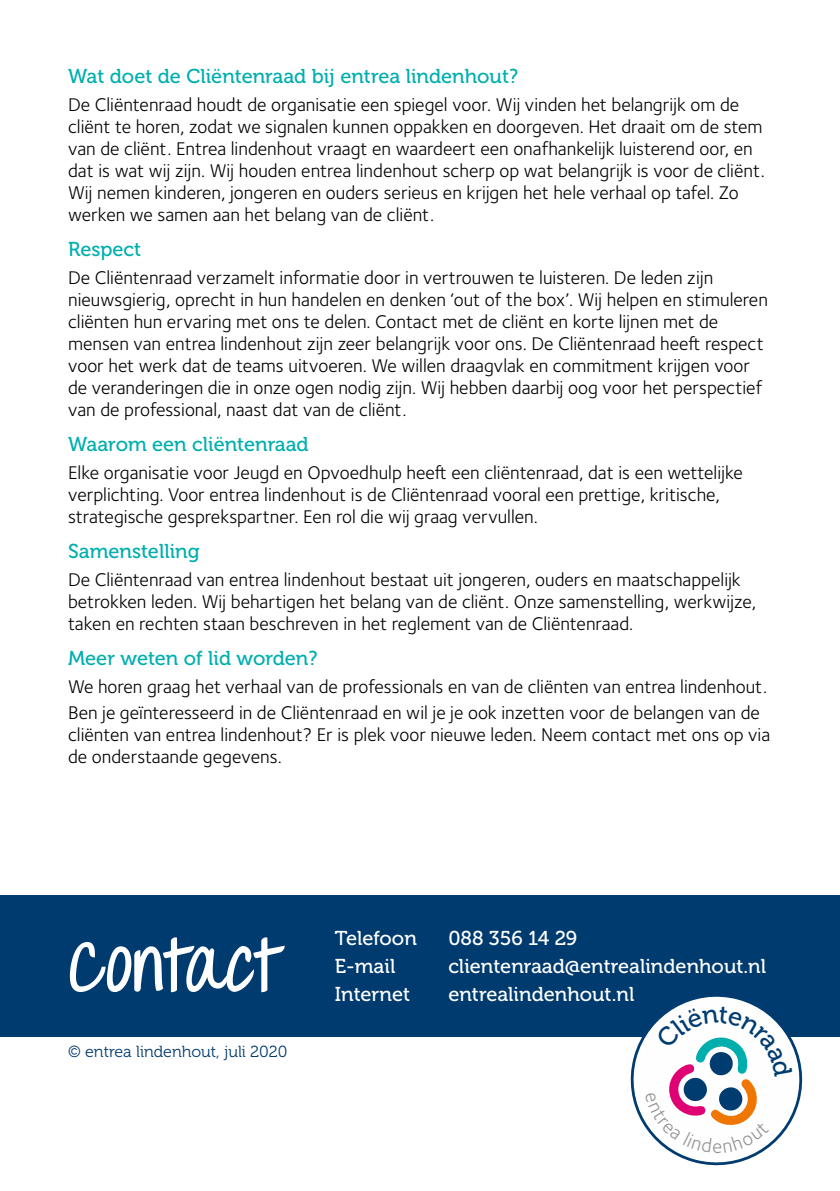
<style>
.page{position:relative;width:840px;height:1191px;background:#fff}
.page>*{position:absolute;margin:0;border:0;box-sizing:border-box;transform-origin:0 0}
.t1{font:700 70px "Throw My Hands Upinthe Air";color:#fff}
.t2{font:20px "Museo 500";color:#00aeae}
.t3{font:20px "Museo 500";color:#fff}
.t4{font:19px/22px "Foundry Sterling";color:#000}
.t5{font:16px "Museo 300";color:#003b70}
</style>
<div class="page">
<div style="left:0;top:894px;width:839px;height:142px;background:#003b70"></div>
<svg style="left:622px;top:996px;width:187px;height:170px"></svg>
<p class="t2" style="left:68px;top:65px;width:451px">Wat doet de Cliëntenraad bij entrea lindenhout?</p>
<p class="t4" style="left:68px;top:94px;width:698px">De Cliëntenraad houdt de organisatie een spiegel voor. Wij vinden het belangrijk om de cliënt te horen, zodat we signalen kunnen oppakken en doorgeven. Het draait om de stem van de cliënt. Entrea lindenhout vraagt en waardeert een onafhankelijk luisterend oor, en dat is wat wij zijn. Wij houden entrea lindenhout scherp op wat belangrijk is voor de cliënt.<br>Wij nemen kinderen, jongeren en ouders serieus en krijgen het hele verhaal op tafel. Zo werken we samen aan het belang van de cliënt.</p>
<p class="t2" style="left:68px;top:238px;width:75px">Respect</p>
<p class="t4" style="left:68px;top:267px;width:701px">De Cliëntenraad verzamelt informatie door in vertrouwen te luisteren. De leden zijn nieuwsgierig, oprecht in hun handelen en denken ‘out of the box’. Wij helpen en stimuleren cliënten hun ervaring met ons te delen. Contact met de cliënt en korte lijnen met de mensen van entrea lindenhout zijn zeer belangrijk voor ons. De Cliëntenraad heeft respect voor het werk dat de teams uitvoeren. We willen draagvlak en commitment krijgen voor de veranderingen die in onze ogen nodig zijn. Wij hebben daarbij oog voor het perspectief van de professional, naast dat van de cliënt.</p>
<p class="t2" style="left:68px;top:433px;width:242px">Waarom een cliëntenraad</p>
<p class="t4" style="left:68px;top:462px;width:676px">Elke organisatie voor Jeugd en Opvoedhulp heeft een cliëntenraad, dat is een wettelijke verplichting. Voor entrea lindenhout is de Cliëntenraad vooral een prettige, kritische, strategische gesprekspartner. Een rol die wij graag vervullen.</p>
<p class="t2" style="left:68px;top:540px;width:133px">Samenstelling</p>
<p class="t4" style="left:68px;top:569px;width:689px">De Cliëntenraad van entrea lindenhout bestaat uit jongeren, ouders en maatschappelijk betrokken leden. Wij behartigen het belang van de cliënt. Onze samenstelling, werkwijze, taken en rechten staan beschreven in het reglement van de Cliëntenraad.</p>
<p class="t2" style="left:68px;top:647px;width:251px">Meer weten of lid worden?</p>
<p class="t4" style="left:68px;top:674px;width:700px;line-height:26px">We horen graag het verhaal van de professionals en van de cliënten van entrea lindenhout.<br>Ben je geïnteresseerd in de Cliëntenraad en wil je je ook inzetten voor de belangen van de</p>
<p class="t4" style="left:68px;top:724px;width:703px">cliënten van entrea lindenhout? Er is plek voor nieuwe leden. Neem contact met ons op via de onderstaande gegevens.</p>
<h1 class="t1" style="left:68px;top:922px;width:213px">CONTACT</h1>
<p class="t5" style="left:68px;top:1042px;width:220px">© entrea lindenhout, juli 2020</p>
<p class="t3" style="left:334px;top:926px;width:83px">Telefoon</p>
<p class="t3" style="left:448px;top:926px;width:130px">088 356 14 29</p>
<p class="t3" style="left:334px;top:954px;width:62px">E-mail</p>
<p class="t3" style="left:448px;top:954px;width:319px">clientenraad@entrealindenhout.nl</p>
<p class="t3" style="left:334px;top:982px;width:77px">Internet</p>
<p class="t3" style="left:448px;top:982px;width:187px">entrealindenhout.nl</p>
</div>
